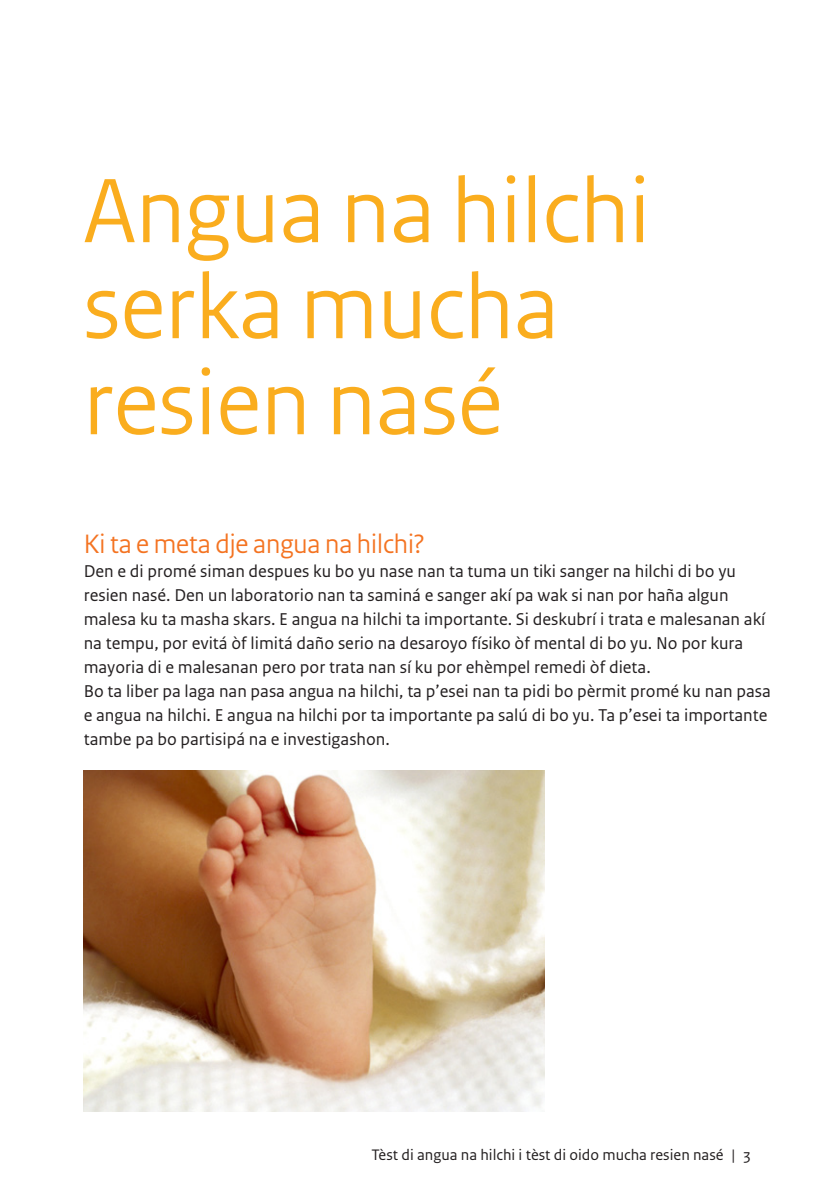
<style>
.page{position:relative;width:840px;height:1191px;background:#fff}
.page>*{position:absolute;margin:0;border:0;box-sizing:border-box;transform-origin:0 0}
._01_RIVM_Stijlelemen{font:96px/96px "Rijksoverheid Sans Heading";letter-spacing:.005em;color:#faad1e}
._05_RIVM_Paragraafko{font:28px "Rijksoverheid Sans Heading";color:#f47321}
._10_RIVM_Broodtekst{font:18px/24px "Rijksoverheid Sans Text";color:#231f20}
._10_RIVM_Broodtekst-2{font:16px "Rijksoverheid Sans Text";color:#231f20}
</style>
<div class="page">
<img style="left:84px;top:770px;width:460px;height:341px">
<p class="_01_RIVM_Stijlelemen" style="left:84px;top:164px;width:567px">Angua na hilchi serka mucha resien nasé</p>
<p class="_05_RIVM_Paragraafko" style="left:84px;top:527px;width:342px">Ki ta e meta dje angua na hilchi?</p>
<p class="_10_RIVM_Broodtekst" style="left:84px;top:559px;width:688px">Den e di promé siman despues ku bo yu nase nan ta tuma un tiki sanger na hilchi di bo yu resien nasé. Den un laboratorio nan ta saminá e sanger akí pa wak si nan por haña algun malesa ku ta masha skars. E angua na hilchi ta importante. Si deskubrí i trata e malesanan akí na tempu, por evitá òf limitá daño serio na desaroyo físiko òf mental di bo yu. No por kura mayoria di e malesanan pero por trata nan sí ku por ehèmpel remedi òf dieta.<br>Bo ta liber pa laga nan pasa angua na hilchi, ta p’esei nan ta pidi bo pèrmit promé ku nan pasa e angua na hilchi. E angua na hilchi por ta importante pa salú di bo yu. Ta p’esei ta importante tambe pa bo partisipá na e investigashon.</p>
<p class="_10_RIVM_Broodtekst-2" style="left:371px;top:1145px;width:380px">Tèst di angua na hilchi i tèst di oido mucha resien nasé | 3</p>
</div>
